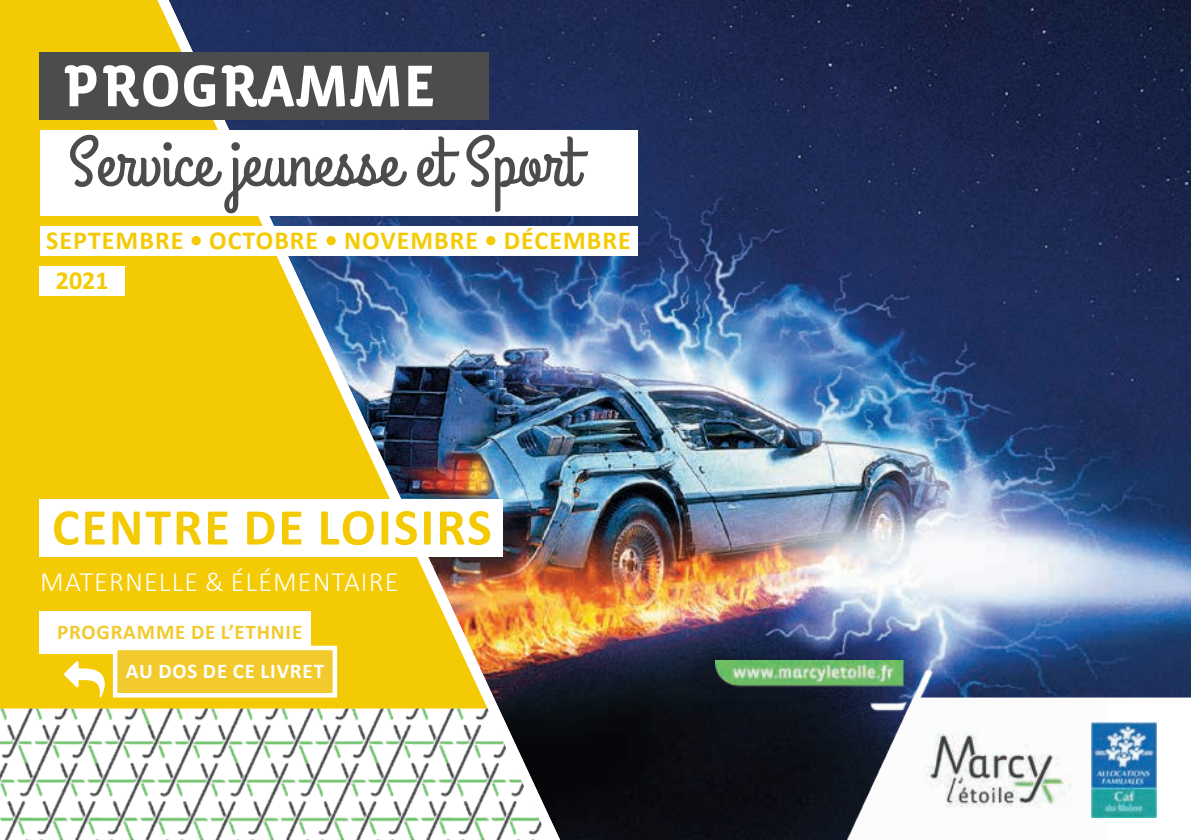
<style>
.page{position:relative;width:1191px;height:840px;background:#fff}
.page>*{position:absolute;margin:0;border:0;box-sizing:border-box;transform-origin:0 0}
.t1{font:70px "Grand Hotel";color:#4b4c4d}
.t2{font:700 60px "Vista Sans Alt";color:#fff}
.t3{font:700 52px "Calibri";letter-spacing:.04em;color:#f4ca05}
.t4{font:300 28px "Calibri";letter-spacing:.04em;color:#fff}
.t5{font:700 26px/40.2px "Calibri";letter-spacing:.04em;color:#f4ca05}
.t6{font:700 21px "Calibri";letter-spacing:.04em;color:#f3ca2d}
.t7{font:700 21px "Calibri";letter-spacing:.04em;color:#fff}
</style>
<div class="page">
<img style="left:661px;top:0;width:530px;height:839px">
<img style="left:0;top:0;width:661px;height:839px">
<div style="left:40px;top:52px;width:449px;height:67px;background:#4b4c4d"></div>
<div style="left:40px;top:130px;width:597px;height:85px;background:#fff"></div>
<div style="left:40px;top:499px;width:463px;height:57px;background:#fff"></div>
<div style="left:40px;top:226px;width:597px;height:29px;background:#fff"></div>
<div style="left:40px;top:266px;width:85px;height:29px;background:#fff"></div>
<svg style="left:1106px;top:697px;width:85px;height:142px"></svg>
<img style="left:715px;top:660px;width:391px;height:179px">
<img style="left:1091px;top:721px;width:66px;height:95px">
<div style="left:40px;top:611px;width:271px;height:42px;background:#fff"></div>
<svg style="left:111px;top:643px;width:228px;height:56px"></svg>
<svg style="left:64px;top:660px;width:41px;height:37px"></svg>
<h2 class="t2" style="left:62px;top:55px;width:375px">PROGRAMME</h2>
<h1 class="t1" style="left:68px;top:118px;width:511px">Service jeunesse et Sport</h1>
<p class="t5" style="left:56px;top:220px;width:576px;text-indent:-10px">SEPTEMBRE • OCTOBRE • NOVEMBRE • DÉCEMBRE<br>2021</p>
<h3 class="t3" style="left:52px;top:490px;width:441px">CENTRE DE LOISIRS</h3>
<p class="t4" style="left:40px;top:563px;width:360px">MATERNELLE &amp; ÉLÉMENTAIRE</p>
<p class="t6" style="left:57px;top:617px;width:247px">PROGRAMME DE L’ETHNIE</p>
<p class="t7" style="left:126px;top:656px;width:200px">AU DOS DE CE LIVRET</p>
</div>
